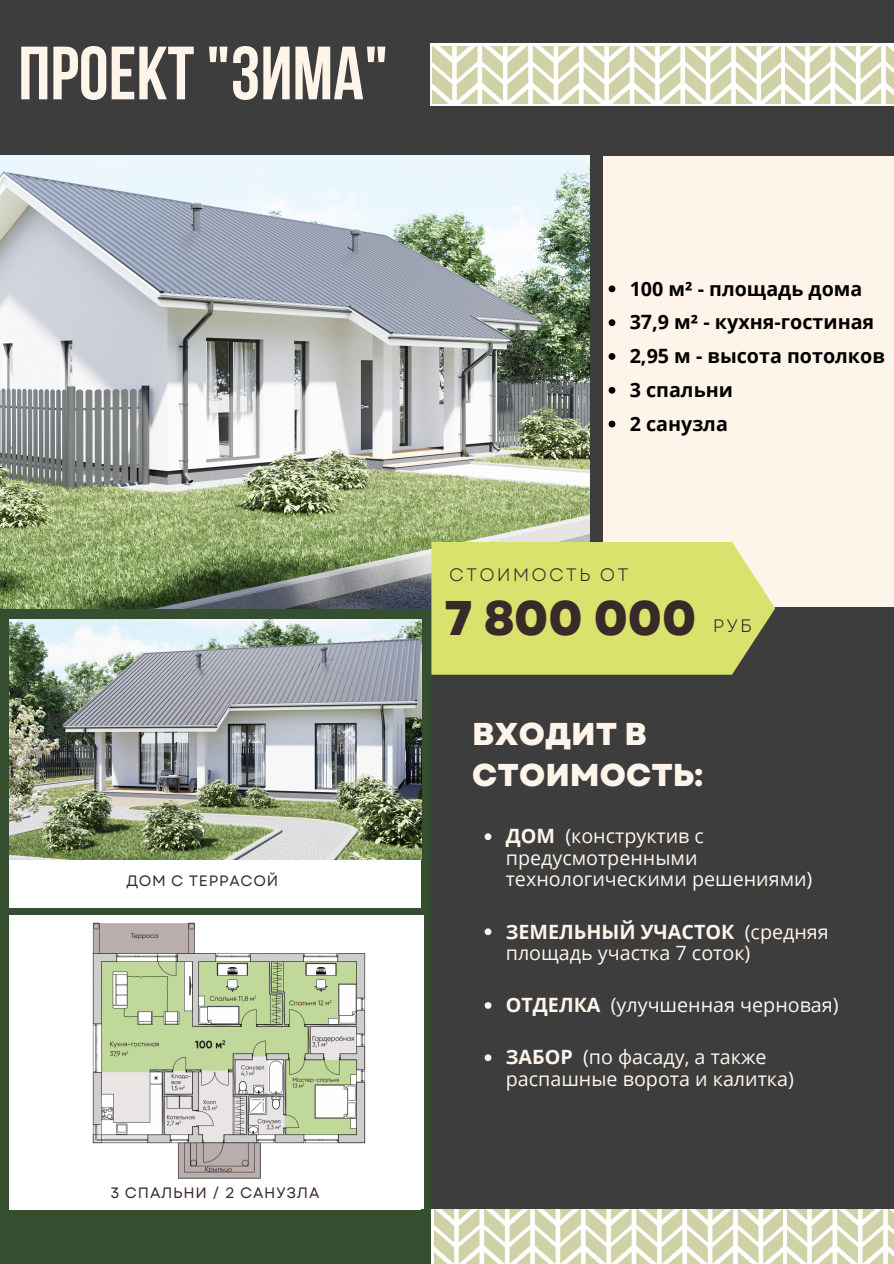
<style>
.page{position:relative;width:894px;height:1264px;background:#fff}
.page>*{position:absolute;margin:0;border:0;box-sizing:border-box;transform-origin:0 0}
.t1{font:700 75.3px "Bebas Neue";color:#fff4ea}
.t2{font:800 48.6px "Garet";color:#372a28}
.t3{font:800 31.5px/40.5px "Garet";color:#fff4ea}
.t4{font:19.65px/21.5px "Open Sans";color:#fff4ea}
.t5{font:700 19.65px/33.8px "Open Sans";color:#000}
.t6{font:18px "Garet";letter-spacing:.12em;color:#372a28}
.t7{font:15px "Garet";letter-spacing:.05em;color:#372a28}
.s1{font-weight:700}
</style>
<div class="page">
<div style="left:0;top:0;width:893px;height:1263px;background:#3d3d3d"></div>
<div style="left:0;top:608px;width:430px;height:655px;background:#354e30"></div>
<div style="left:9px;top:858px;width:412px;height:49px;background:#fff"></div>
<img style="left:9px;top:619px;width:412px;height:240px">
<div style="left:0;top:44px;width:893px;height:62px;background:#fefefe"></div>
<div style="left:0;top:0;width:430px;height:154px;background:#3d3d3d"></div>
<div style="left:603px;top:156px;width:290px;height:451px;background:#fff4ea"></div>
<img style="left:0;top:156px;width:589px;height:453px">
<div style="left:431px;top:542px;width:343px;height:132px;background:#dbe16d"></div>
<div style="left:9px;top:1160px;width:412px;height:49px;background:#fff"></div>
<div style="left:9px;top:915px;width:415px;height:293px;background:#fff"></div>
<img style="left:92px;top:922px;width:274px;height:257px">
<svg style="left:608px;top:285px;width:7px;height:7px"></svg>
<svg style="left:608px;top:319px;width:7px;height:7px"></svg>
<svg style="left:608px;top:353px;width:7px;height:7px"></svg>
<svg style="left:608px;top:387px;width:7px;height:6px"></svg>
<svg style="left:608px;top:420px;width:7px;height:7px"></svg>
<svg style="left:484px;top:833px;width:7px;height:7px"></svg>
<svg style="left:484px;top:928px;width:7px;height:7px"></svg>
<svg style="left:484px;top:1002px;width:7px;height:6px"></svg>
<svg style="left:484px;top:1054px;width:7px;height:7px"></svg>
<img style="left:432px;top:46px;width:348px;height:58px">
<img style="left:785px;top:46px;width:108px;height:58px">
<img style="left:434px;top:1209px;width:348px;height:54px">
<img style="left:787px;top:1209px;width:106px;height:54px">
<h1 class="t1" style="left:18px;top:43px;width:371px">ПРОЕКТ"ЗИМА"</h1>
<p class="t7" style="left:126px;top:870px;width:153px">ДОМ С ТЕРРАСОЙ</p>
<p class="t7" style="left:111px;top:1182px;width:210px">3 СПАЛЬНИ / 2 САНУЗЛА</p>
<p class="t5" style="left:629px;top:271px;width:257px">100 м² - площадь дома<br>37,9 м² - кухня-гостиная<br>2,95 м - высота потолков<br>3 спальни<br>2 санузла</p>
<p class="t6" style="left:449px;top:561px;width:181px">СТОИМОСТЬ ОТ</p>
<h2 class="t2" style="left:444px;top:583px;width:253px">7 800 000</h2>
<p class="t6" style="left:712px;top:612px;width:41px">РУБ</p>
<h3 class="t3" style="left:472px;top:714px;width:232px">ВХОДИТ В<br>СТОИМОСТЬ:</h3>
<p class="t4" style="left:505px;top:825px;width:308px"><span class="s1">ДОМ</span> (конструктив с предусмотренными технологическими решениями)</p>
<p class="t4" style="left:505px;top:920px;width:324px"><span class="s1">ЗЕМЕЛЬНЫЙ УЧАСТОК</span> (средняя площадь участка 7 соток)</p>
<p class="t4" style="left:505px;top:993px;width:334px"><span class="s1">ОТДЕЛКА</span> (улучшенная черновая)</p>
<p class="t4" style="left:505px;top:1046px;width:289px"><span class="s1">ЗАБОР</span> (по фасаду, а также распашные ворота и калитка)</p>
</div>
